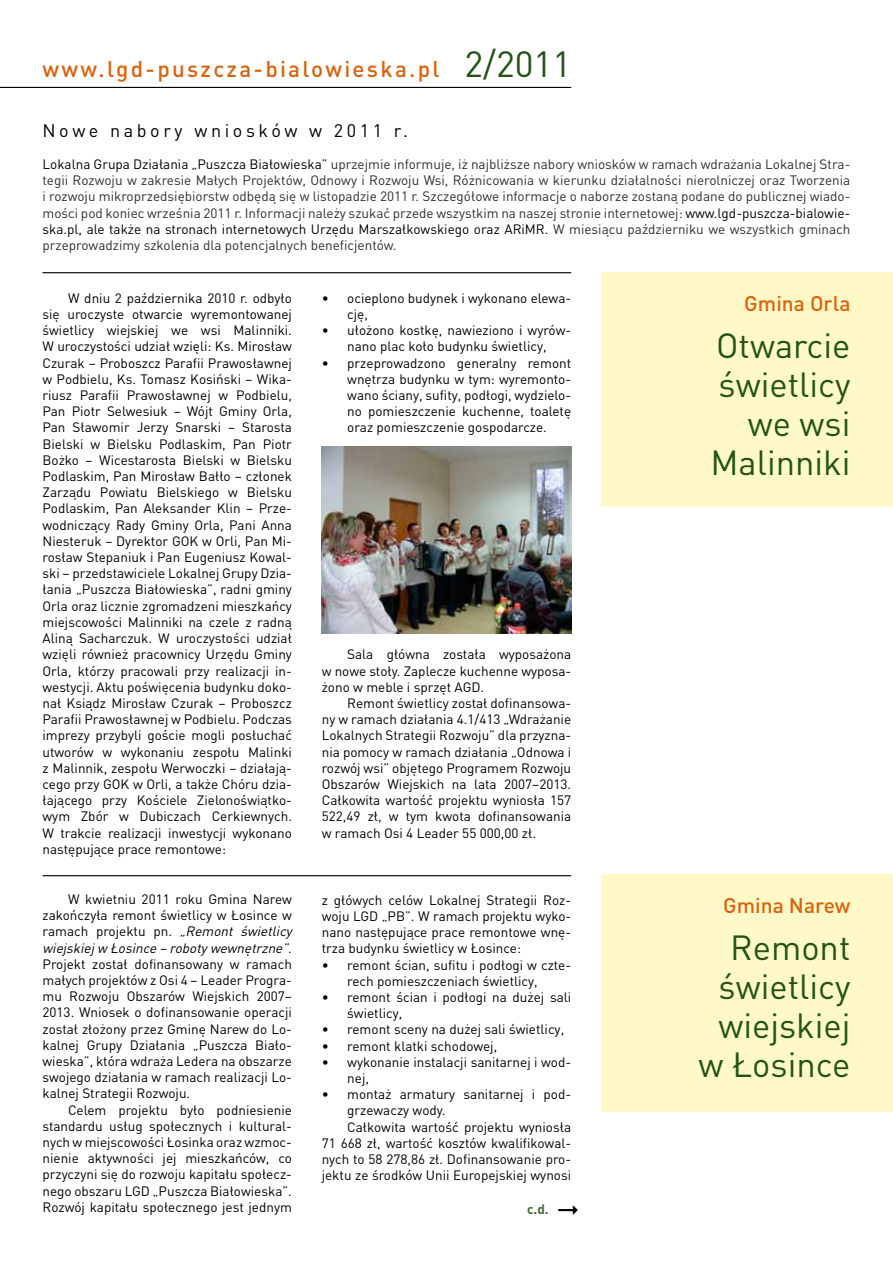
<style>
.page{position:relative;width:893px;height:1263px;background:#fff}
.page>*{position:absolute;margin:0;border:0;box-sizing:border-box;transform-origin:0 0}
.t1{font:34.5px/39px "DINCE";color:#225417;text-align:right}
.t2{font:500 22.5px "DINCE";letter-spacing:.1em;color:#dc630e}
.t3{font:500 21px "DINCE";color:#dc630e}
.t4{font:18px "DINCE";letter-spacing:.2em;color:#000}
.t5{font:13.5px/16.2px "DINCE";color:#000;text-align:justify}
.t6{font:13.5px/16.2px "DINCE";color:#2f2f2f;text-align:justify}
.t7{font:700 13.5px "DINCE";color:#496e37}
.s1{font-weight:400;font-size:36px;color:#225417}
.s2{color:#000}
.s3{font-style:italic}
</style>
<div class="page">
<hr style="left:0;top:87px;width:571px;height:1px;background:#000">
<div style="left:601px;top:272px;width:292px;height:234px;background:#fff9c7"></div>
<div style="left:601px;top:874px;width:292px;height:237px;background:#fff9c7"></div>
<hr style="left:43px;top:875px;width:528px;height:1px;background:#000">
<hr style="left:43px;top:272px;width:528px;height:1px;background:#000">
<img style="left:322px;top:446px;width:249px;height:188px">
<h2 class="t2" style="left:43px;top:55px;width:530px">www.lgd-puszcza-bialowieska.pl <span class="s1">2/2011</span></h2>
<h3 class="t4" style="left:43px;top:119px;width:367px">Nowe nabory wniosków w 2011 r.</h3>
<p class="t6" style="left:43px;top:156px;width:809px"><span class="s2">Lokalna Grupa Działania „Puszcza Białowieska”</span> uprzejmie informuje, iż najbliższe nabory wniosków w ramach wdrażania Lokalnej Stra&shy;tegii Rozwoju w zakresie Małych Projektów, Odnowy i Rozwoju Wsi, Różnicowania w kierunku działalności nierolniczej oraz Tworzenia i rozwoju mikroprzedsiębiorstw odbędą się w listopadzie 2011 r. Szczegółowe informacje o naborze zostaną podane do publicznej wiado&shy;mości pod koniec września 2011 r. Informacji należy szukać przede wszystkim na naszej stronie internetowej: <span class="s2">www.lgd-puszcza-bialowie&shy;ska.pl, ale także na stronach internetowych Urzędu Marszałkowskiego oraz ARiMR.</span> W miesiącu październiku we wszystkich gminach przeprowadzimy szkolenia dla potencjalnych beneficjentów.</p>
<p class="t5" style="left:43px;top:290px;width:251px;text-indent:26px">W dniu 2 października 2010 r. odbyło się uroczyste otwarcie wyremontowanej świetlicy wiejskiej we wsi Malinniki.<br>W uroczystości udział wzięli: Ks. Mirosław Czurak – Proboszcz Parafii Prawosławnej w Podbielu, Ks. Tomasz Kosiński – Wika&shy;riusz Parafii Prawosławnej w Podbielu, Pan Piotr Selwesiuk – Wójt Gminy Orla, Pan Sławomir Jerzy Snarski – Starosta Bielski w Bielsku Podlaskim, Pan Piotr Bożko – Wicestarosta Bielski w Bielsku Podlaskim, Pan Mirosław Bałło – członek Zarządu Powiatu Bielskiego w Bielsku Podlaskim, Pan Aleksander Klin – Prze&shy;wodniczący Rady Gminy Orla, Pani Anna Niesteruk – Dyrektor GOK w Orli, Pan Mi&shy;rosław Stepaniuk i Pan Eugeniusz Kowal&shy;ski – przedstawiciele Lokalnej Grupy Dzia&shy;łania „Puszcza Białowieska”, radni gminy Orla oraz licznie zgromadzeni mieszkańcy miejscowości Malinniki na czele z radną Aliną Sacharczuk. W uroczystości udział wzięli również pracownicy Urzędu Gminy Orla, którzy pracowali przy realizacji in&shy;westycji. Aktu poświęcenia budynku doko&shy;nał Ksiądz Mirosław Czurak – Proboszcz Parafii Prawosławnej w Podbielu. Podczas imprezy przybyli goście mogli posłuchać utworów w wykonaniu zespołu Malinki z Malinnik, zespołu Werwoczki – działają&shy;cego przy GOK w Orli, a także Chóru dzia&shy;łającego przy Kościele Zielonoświątko&shy;wym Zbór w Dubiczach Cerkiewnych.<br>W trakcie realizacji inwestycji wykonano następujące prace remontowe:</p>
<p class="t5" style="left:347px;top:290px;width:225px;text-indent:-26px">• ocieplono budynek i wykonano elewa&shy;cję,</p>
<p class="t5" style="left:322px;top:322px;width:251px;text-align:center">• ułożono kostkę, nawieziono i wyrów&shy;nano plac koło budynku świetlicy,</p>
<p class="t5" style="left:347px;top:354px;width:225px;text-indent:-26px">• przeprowadzono generalny remont wnętrza budynku w tym: wyremonto&shy;wano ściany, sufity, podłogi, wydzielo&shy;no pomieszczenie kuchenne, toaletę oraz pomieszczenie gospodarcze.</p>
<p class="t5" style="left:322px;top:646px;width:251px;text-indent:26px">Sala główna została wyposażona w nowe stoły. Zaplecze kuchenne wyposa&shy;żono w meble i sprzęt AGD.</p>
<p class="t5" style="left:322px;top:695px;width:251px;text-indent:26px">Remont świetlicy został dofinansowa&shy;ny w ramach działania 4.1/413 „Wdrażanie Lokalnych Strategii Rozwoju” dla przyzna&shy;nia pomocy w ramach działania „Odnowa i rozwój wsi” objętego Programem Rozwoju Obszarów Wiejskich na lata 2007–2013.<br>Całkowita wartość projektu wyniosła 157<br>522,49 zł, w tym kwota dofinansowania w ramach Osi 4 Leader 55 000,00 zł.</p>
<p class="t5" style="left:43px;top:891px;width:254px;text-align:left;text-indent:26px">W kwietniu 2011 roku Gmina Narew zakończyła remont świetlicy w Łosince w ramach projektu pn. <span class="s3">„Remont świetlicy wiejskiej w Łosince – robotywewnętrzne”.</span></p>
<p class="t5" style="left:43px;top:955px;width:251px">Projekt został dofinansowany w ramach małych projektów z Osi 4 – Leader Progra&shy;mu Rozwoju Obszarów Wiejskich 2007– 2013. Wniosek o dofinansowanie operacji został złożony przez Gminę Narew do Lo&shy;kalnej Grupy Działania „Puszcza Biało&shy;wieska”, która wdraża Ledera na obszarze swojego działania w ramach realizacji Lo&shy;kalnej Strategii Rozwoju.</p>
<p class="t5" style="left:43px;top:1101px;width:251px;text-indent:26px">Celem projektu było podniesienie standardu usług społecznych i kultural&shy;nych w miejscowości Łosinka oraz wzmoc&shy;nienie aktywności jej mieszkańców, co przyczyni się do rozwoju kapitału społecz&shy;nego obszaru LGD „Puszcza Białowieska”.<br>Rozwój kapitału społecznego jest jednym</p>
<p class="t5" style="left:322px;top:891px;width:251px">z główych celów Lokalnej Strategii Roz&shy;woju LGD „PB”. W ramach projektu wyko&shy;nano następujące prace remontowe wnę&shy;trza budynku świetlicy w Łosince:</p>
<p class="t5" style="left:322px;top:956px;width:251px;text-align:center">• remont ścian, sufitu i podłogi w czte&shy;rech pomieszczeniach świetlicy,</p>
<p class="t5" style="left:347px;top:989px;width:225px;text-indent:-26px">• remont ścian i podłogi na dużej sali świetlicy,</p>
<p class="t5" style="left:322px;top:1021px;width:244px">• remont sceny na dużej sali świetlicy,</p>
<p class="t5" style="left:322px;top:1037px;width:177px">• remont klatki schodowej,</p>
<p class="t5" style="left:347px;top:1053px;width:225px;text-indent:-26px">• wykonanie instalacji sanitarnej i wod&shy;nej,</p>
<p class="t5" style="left:322px;top:1086px;width:251px">• montaż armatury sanitarnej i pod-</p>
<p class="t5" style="left:347px;top:1102px;width:100px">grzewaczy wody.</p>
<p class="t5" style="left:347px;top:1118px;width:225px">Całkowita wartość projektu wyniosła</p>
<p class="t5" style="left:322px;top:1134px;width:251px">71 668 zł, wartość kosztów kwalifikowal-</p>
<p class="t5" style="left:322px;top:1151px;width:251px">nych to 58 278,86 zł. Dofinansowanie pro-</p>
<p class="t5" style="left:322px;top:1167px;width:251px">jektu ze środków Unii Europejskiej wynosi</p>
<p class="t7" style="left:527px;top:1200px;width:23px">c.d.</p>
<h3 class="t3" style="left:744px;top:290px;width:108px">Gmina Orla</h3>
<h1 class="t1" style="left:710px;top:326px;width:142px">Otwarcie świetlicy we wsi<br>Malinniki</h1>
<h3 class="t3" style="left:723px;top:891px;width:129px">Gmina Narew</h3>
<h1 class="t1" style="left:699px;top:927px;width:153px">Remont świetlicy wiejskiej w Łosince</h1>
</div>
